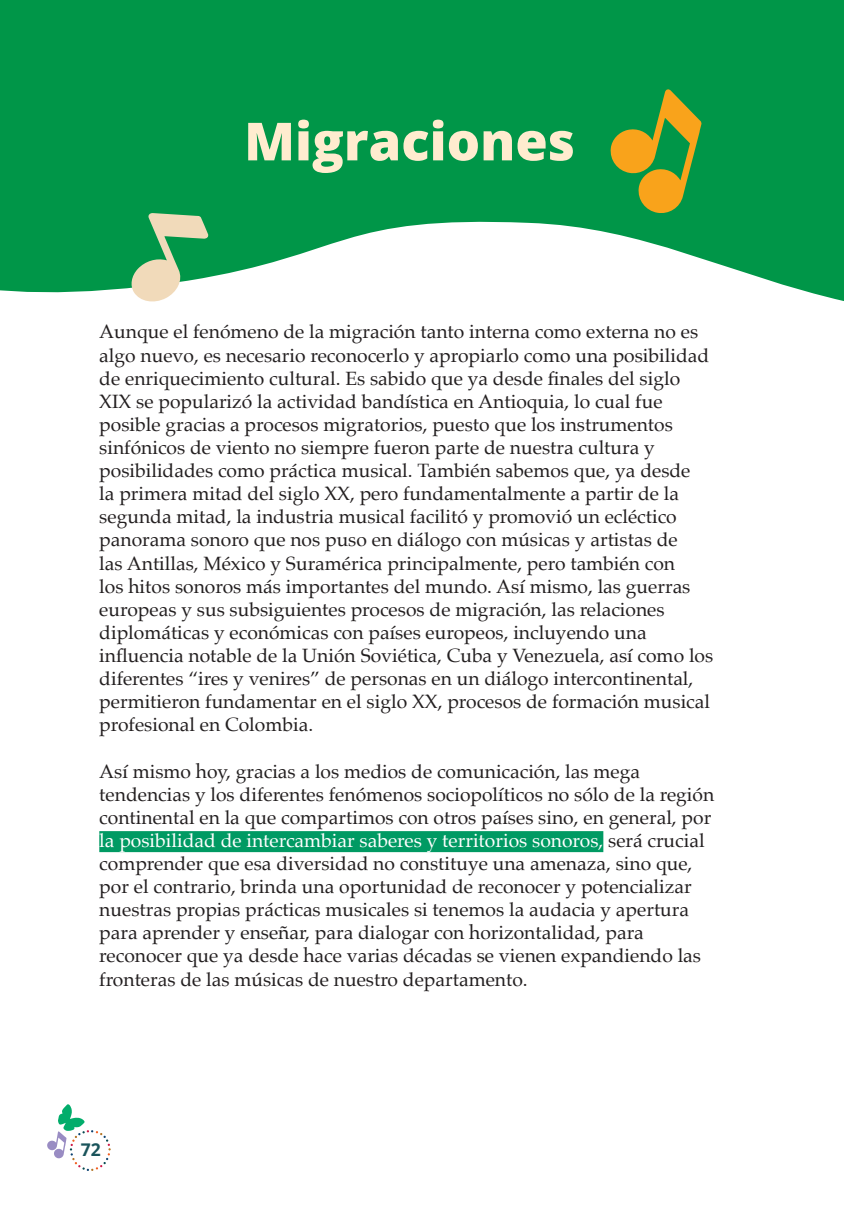
<style>
.page{position:relative;width:844px;height:1221px;background:#fff}
.page>*{position:absolute;margin:0;border:0;box-sizing:border-box;transform-origin:0 0}
.t1{font:800 52.5px "Open Sans";color:#ffeccf}
.t2{font:19.25px/23.1px "Palatino";color:#231f20}
.t3{font:700 17.5px "Open Sans";color:#1a545b}
.s1{color:#fff}
</style>
<div class="page">
<svg style="left:0;top:0;width:843px;height:301px;background:#25a562"></svg>
<img style="left:843px;top:0;width:1px;height:301px">
<div style="left:99px;top:831px;width:504px;height:21px;background:#009a63"></div>
<svg style="left:609px;top:88px;width:92px;height:127px;background:#649b35"></svg>
<svg style="left:130px;top:213px;width:79px;height:89px;background:#87c090"></svg>
<svg style="left:47px;top:1104px;width:64px;height:66px"></svg>
<h1 class="t1" style="left:244px;top:105px;width:332px">Migraciones</h1>
<p class="t2" style="left:99px;top:320px;width:615px">Aunque el fenómeno de la migración tanto interna como externa no es algo nuevo, es necesario reconocerlo y apropiarlo como una posibilidad de enriquecimiento cultural. Es sabido que ya desde finales del siglo XIX se popularizó la actividad bandística en Antioquia, lo cual fue posible gracias a procesos migratorios, puesto que los instrumentos sinfónicos de viento no siempre fueron parte de nuestra cultura y posibilidades como práctica musical. También sabemos que, ya desde<br>la primera mitad del siglo XX, pero fundamentalmente a partir de la segunda mitad, la industria musical facilitó y promovió un ecléctico panorama sonoro que nos puso en diálogo con músicas y artistas de<br>las Antillas, México y Suramérica principalmente, pero también con<br>los hitos sonoros más importantes del mundo. Así mismo, las guerras europeas y sus subsiguientes procesos de migración, las relaciones diplomáticas y económicas con países europeos, incluyendo una influencia notable de la Unión Soviética, Cuba y Venezuela, así como los diferentes “ires y venires” de personas en un diálogo intercontinental, permitieron fundamentar en el siglo XX, procesos de formación musical profesional en Colombia.</p>
<p class="t2" style="left:99px;top:759px;width:616px">Así mismo hoy, gracias a los medios de comunicación, las mega tendencias y los diferentes fenómenos sociopolíticos no sólo de la región continental en la que compartimos con otros países sino, en general, por <span class="s1">la posibilidad de intercambiar saberes y territorios sonoros,</span> será crucial comprender que esa diversidad no constituye una amenaza, sino que, por el contrario, brinda una oportunidad de reconocer y potencializar nuestras propias prácticas musicales si tenemos la audacia y apertura para aprender y enseñar, para dialogar con horizontalidad, para reconocer que ya desde hace varias décadas se vienen expandiendo las fronteras de las músicas de nuestro departamento.</p>
<p class="t3" style="left:81px;top:1137px;width:22px">72</p>
</div>
